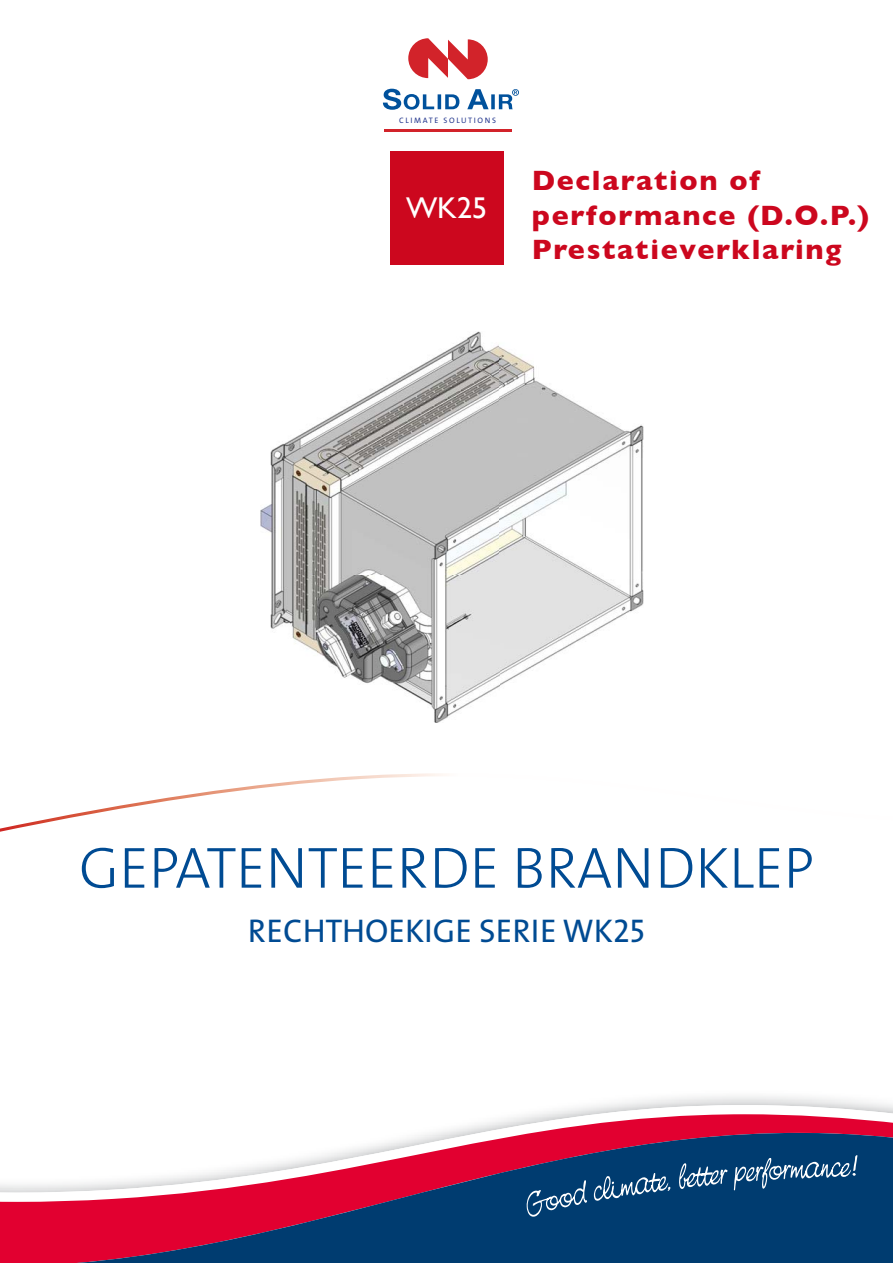
<style>
.page{position:relative;width:893px;height:1263px;background:#fff}
.page>*{position:absolute;margin:0;border:0;box-sizing:border-box;transform-origin:0 0}
.t1{font:300 58.5px "The Sans";color:#004b93}
.t2{font:33px "The Sans Regular Caps";color:#004b93}
.t3{font:30px "Gill Sans";color:#fff}
.t4{font:700 28.5px/34.2px "Gill Sans";letter-spacing:.06em;color:#cc071e}
.t5{font:7.95px "The Sans";letter-spacing:.205em;color:#283b90}
</style>
<div class="page">
<div style="left:389px;top:151px;width:114px;height:114px;background:#cc071e"></div>
<svg style="left:408px;top:38px;width:79px;height:41px"></svg>
<hr style="left:384px;top:130px;width:127px;height:2px;background:#d2232a">
<svg style="left:383px;top:89px;width:136px;height:21px"></svg>
<svg style="left:0;top:773px;width:445px;height:59px"></svg>
<svg style="left:0;top:1096px;width:892px;height:167px"></svg>
<svg style="left:526px;top:1155px;width:331px;height:62px;background:#1a4c7b"></svg>
<img style="left:260px;top:332px;width:383px;height:391px">
<p class="t5" style="left:399px;top:117px;width:99px">CLIMATE SOLUTIONS</p>
<p class="t3" style="left:406px;top:190px;width:82px">WK25</p>
<p class="t4" style="left:531px;top:163px;width:339px">Declaration of performance (D.O.P.)<br>Prestatieverklaring</p>
<h1 class="t1" style="left:79px;top:845px;width:736px">GEPATENTEERDE BRANDKLEP</h1>
<p class="t2" style="left:248px;top:911px;width:398px">RECHTHOEKIGE SERIE WK25</p>
</div>
